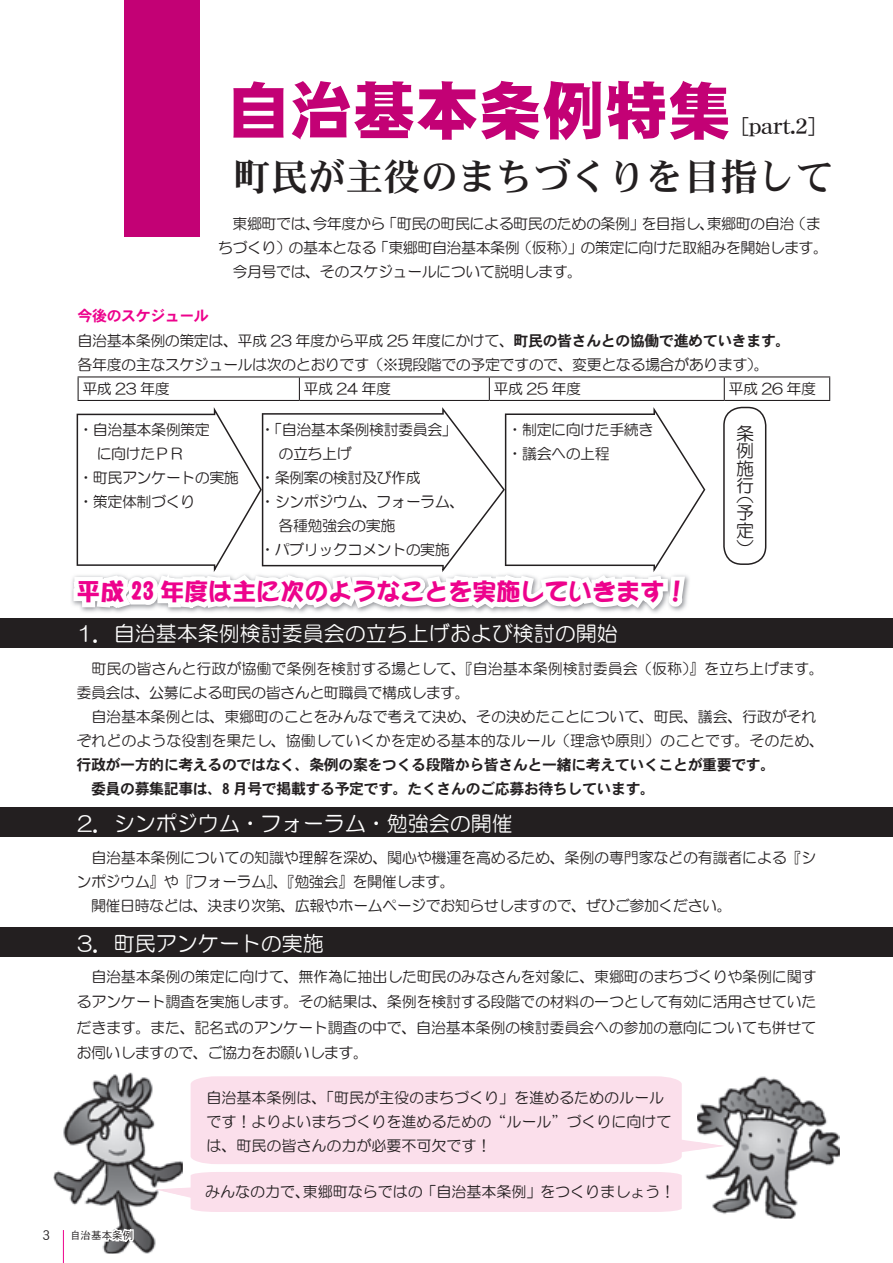
<style>
.page{position:relative;width:893px;height:1263px;background:#fff}
.page>*{position:absolute;margin:0;border:0;box-sizing:border-box;transform-origin:0 0}
.t1{font:63px "DF Gothic G EB WINP RKSJ H";color:#c30175}
.t2{font:37.5px "DFHS Mincho G W7 WINP RKSJ H";color:#231f20}
.t3{font:24px "DFPOP1 G W12 WIN RKSJ H";color:#ed028c}
.t4{font:21px "HG Maru Gothic MPRO";color:#fff}
.t5{font:21px "DFHS Mincho G W7 WINP RKSJ H";color:#231f20}
.t6{font:18px/17.4px "HG Maru Gothic MPRO";color:#231f20;text-align:justify}
.t7{font:15px/24px "HG Maru Gothic MPRO";letter-spacing:-.03em;color:#231f20}
.t8{font:15px/24px "HG Maru Gothic MPRO";color:#231f20}
.t9{font:15px/24px "DFHS Gothic G W7 WIN RKSJ H";letter-spacing:-.03em;color:#231f20}
.t10{font:15px "DFHS Gothic G W7 WIN RKSJ H";letter-spacing:-.03em;color:#ed028c}
.t11{font:13.5px "DFHS Gothic G W3 WINP RKSJ H";color:#231f20}
.t12{font:10.5px "DFHS Gothic G W3 WINP RKSJ H";color:#231f20}
.s1{font-family:"DFHS Gothic G W7 WIN RKSJ H"}
</style>
<div class="page">
<div style="left:125px;top:0;width:75px;height:236px;background:#c30175"></div>
<div style="left:0;top:618px;width:893px;height:30px;background:#231f20"></div>
<hr style="left:78px;top:376px;width:221px;height:1px;background:#231f20">
<svg style="left:78px;top:377px;width:1px;height:23px"></svg>
<hr style="left:299px;top:376px;width:190px;height:1px;background:#231f20">
<svg style="left:299px;top:377px;width:1px;height:23px"></svg>
<hr style="left:489px;top:376px;width:235px;height:1px;background:#231f20">
<svg style="left:489px;top:377px;width:1px;height:23px"></svg>
<hr style="left:724px;top:376px;width:106px;height:1px;background:#231f20">
<svg style="left:724px;top:377px;width:1px;height:23px"></svg>
<svg style="left:829px;top:377px;width:1px;height:23px"></svg>
<hr style="left:78px;top:400px;width:221px;height:1px;background:#231f20">
<hr style="left:299px;top:400px;width:190px;height:1px;background:#231f20">
<hr style="left:489px;top:400px;width:235px;height:1px;background:#231f20">
<hr style="left:724px;top:400px;width:106px;height:1px;background:#231f20">
<div style="left:0;top:807px;width:893px;height:30px;background:#231f20"></div>
<div style="left:0;top:927px;width:893px;height:30px;background:#231f20"></div>
<div style="left:723px;top:407px;width:43px;height:158px;border:2px solid #231f20;border-radius:18px"></div>
<div style="left:191px;top:1076px;width:506px;height:88px;background:#fbdfeb"></div>
<img style="left:697px;top:1076px;width:143px;height:143px">
<img style="left:697px;top:1142px;width:27px;height:8px">
<img style="left:53px;top:1072px;width:130px;height:182px">
<div style="left:156px;top:1172px;width:526px;height:40px;background:#fbdfeb"></div>
<svg style="left:71px;top:407px;width:634px;height:206px"></svg>
<hr style="left:63px;top:1230px;width:1px;height:33px;background:#ed028c">
<svg style="left:69px;top:1221px;width:67px;height:24px"></svg>
<h1 class="t1" style="left:227px;top:79px;width:505px">自治基本条例特集</h1>
<h2 class="t2" style="left:233px;top:158px;width:602px">町民が主役のまちづくりを目指して</h2>
<h3 class="t5" style="left:742px;top:116px;width:74px">[part.2]</h3>
<p class="t7" style="left:218px;top:211px;width:612px">　東郷町では、今年度から「町民の町民による町民のための条例」を目指し、東郷町の自治（まちづくり）の基本となる「東郷町自治基本条例（仮称）」の策定に向けた取組みを開始します。　今月号では、そのスケジュールについて説明します。</p>
<p class="t10" style="left:78px;top:308px;width:133px">今後のスケジュール</p>
<p class="t7" style="left:78px;top:329px;width:714px">自治基本条例の策定は、平成 23 年度から平成 25 年度にかけて、<span class="s1">町民の皆さんとの協働で進めていきます。</span></p>
<p class="t7" style="left:78px;top:353px;width:693px">各年度の主なスケジュールは次のとおりです（※現段階での予定ですので、変更となる場合があります）。</p>
<p class="t7" style="left:82px;top:377px;width:89px">平成 23 年度</p>
<p class="t7" style="left:304px;top:377px;width:89px">平成 24 年度</p>
<p class="t7" style="left:494px;top:377px;width:89px">平成 25 年度</p>
<p class="t7" style="left:728px;top:377px;width:89px">平成 26 年度</p>
<p class="t7" style="left:78px;top:418px;width:162px">・自治基本条例策定<br>　に向けたＰＲ<br>・町民アンケートの実施・策定体制づくり</p>
<p class="t7" style="left:508px;top:418px;width:147px">・制定に向けた手続き・議会への上程</p>
<p class="t7" style="left:260px;top:418px;width:206px">・「自治基本条例検討委員会」　の立ち上げ<br>・条例案の検討及び作成<br>・シンポジウム、フォーラム、　各種勉強会の実施<br>・パブリックコメントの実施</p>
<h3 class="t3" style="left:77px;top:580px;width:613px">平成 23 年度は主に次のようなことを実施していきます！</h3>
<h3 class="t4" style="left:77px;top:623px;width:542px">1．自治基本条例検討委員会の立ち上げおよび検討の開始</h3>
<p class="t6" style="left:736px;top:424px;width:19px">条例施行</p>
<p class="t6" style="left:736px;top:486px;width:19px">（予定）</p>
<p class="t8" style="left:77px;top:656px;width:749px">　町民の皆さんと行政が協働で条例を検討する場として、『自治基本条例検討委員会（仮称）』を立ち上げます。委員会は、公募による町民の皆さんと町職員で構成します。<br>　自治基本条例とは、東郷町のことをみんなで考えて決め、その決めたことについて、町民、議会、行政がそれぞれどのような役割を果たし、協働していくかを定める基本的なルール（理念や原則）のことです。そのため、</p>
<p class="t9" style="left:77px;top:752px;width:700px">行政が一方的に考えるのではなく、条例の案をつくる段階から皆さんと一緒に考えていくことが重要です。　委員の募集記事は、8 月号で掲載する予定です。たくさんのご応募お待ちしています。</p>
<h3 class="t4" style="left:77px;top:813px;width:437px">2．シンポジウム・フォーラム・勉強会の開催</h3>
<p class="t7" style="left:77px;top:845px;width:741px">　自治基本条例についての知識や理解を深め、関心や機運を高めるため、条例の専門家などの有識者による『シンポジウム』や『フォーラム』、『勉強会』を開催します。<br>　開催日時などは、決まり次第、広報やホームページでお知らせしますので、ぜひご参加ください。</p>
<h3 class="t4" style="left:77px;top:933px;width:248px">3．町民アンケートの実施</h3>
<p class="t7" style="left:77px;top:964px;width:741px;line-height:25.5px;text-align:justify">　自治基本条例の策定に向けて、無作為に抽出した町民のみなさんを対象に、東郷町のまちづくりや条例に関するアンケート調査を実施します。その結果は、条例を検討する段階での材料の一つとして有効に活用させていただきます。また、記名式のアンケート調査の中で、自治基本条例の検討委員会への参加の意向についても併せてお伺いしますので、ご協力をお願いします。</p>
<p class="t11" style="left:43px;top:1228px;width:9px">3</p>
<p class="t12" style="left:70px;top:1230px;width:64px">自治基本条例</p>
<p class="t8" style="left:207px;top:1085px;width:466px">自治基本条例は、「町民が主役のまちづくり」を進めるためのルールです！よりよいまちづくりを進めるための“ルール”づくりに向けては、町民の皆さんの力が必要不可欠です！</p>
<p class="t8" style="left:205px;top:1179px;width:471px">みんなの力で、東郷町ならではの「自治基本条例」をつくりましょう！</p>
</div>
